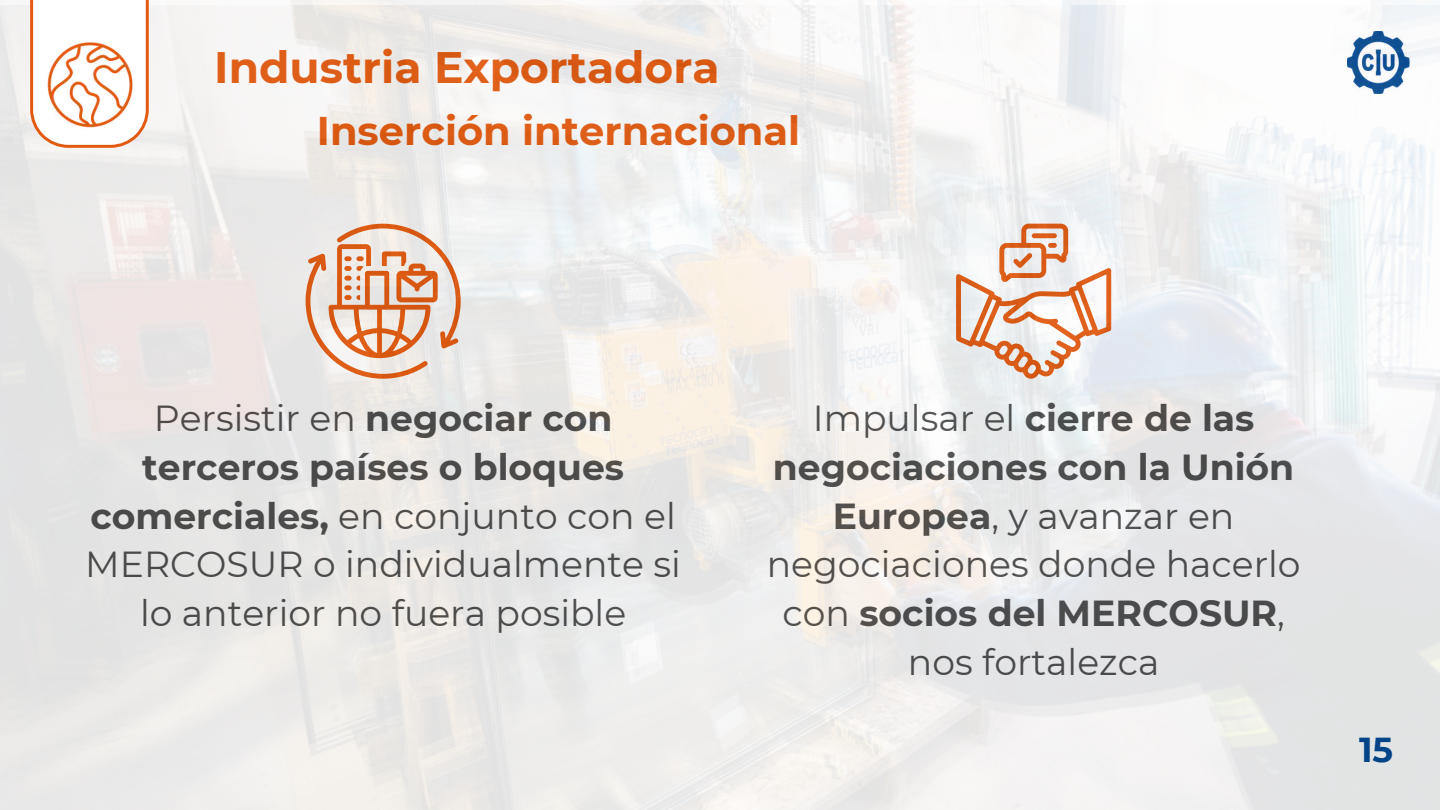
<style>
.page{position:relative;width:1440px;height:810px;background:#fff}
.page>*{position:absolute;margin:0;border:0;box-sizing:border-box;transform-origin:0 0}
.t1{font:700 44px "Montserrat";color:#e15a10}
.t2{font:700 40px "Montserrat";color:#e15a10}
.t3{font:36.2px/48.8px "Montserrat";color:#4d4d4d;text-align:center}
.t4{font:700 34.6px "Montserrat";color:#01478e}
.s1{font-weight:700}
</style>
<div class="page">
<img style="left:0;top:5px;width:1440px;height:805px">
<svg style="left:30px;top:0;width:119px;height:28px"></svg>
<img style="left:20px;top:28px;width:152px;height:120px">
<p class="t1" style="left:214px;top:40px;width:507px">Industria Exportadora</p>
<p class="t2" style="left:317px;top:107px;width:485px">Inserción internacional</p>
<p class="t3" style="left:85px;top:394px;width:597px">Persistir en <span class="s1">negociar con terceros países o bloques comerciales,</span> en conjunto con el<br>MERCOSUR o individualmente si lo anterior no fuera posible</p>
<p class="t3" style="left:767px;top:394px;width:535px">Impulsar el <span class="s1">cierre de las negociaciones con la Unión<br>Europea</span>, y avanzar en negociaciones donde hacerlo con <span class="s1">socios del MERCOSUR</span>, nos fortalezca</p>
<p class="t4" style="left:1359px;top:728px;width:36px">15</p>
</div>
